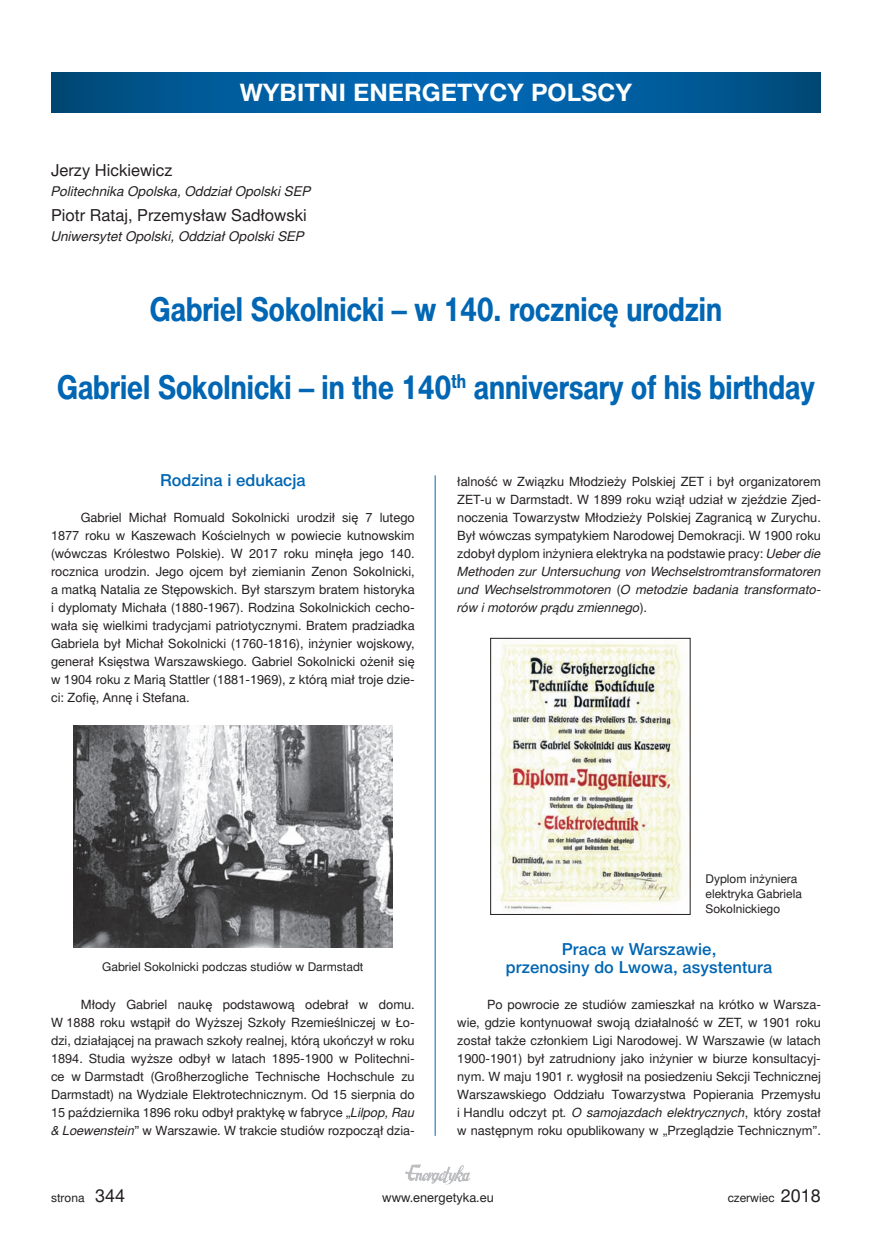
<style>
.page{position:relative;width:872px;height:1255px;background:#fff}
.page>*{position:absolute;margin:0;border:0;box-sizing:border-box;transform-origin:0 0}
.t1{font:700 33px "Switzer Cnd EFN";color:#0166b3}
.t2{font:700 24px "Switzer EFN";color:#fff}
.t3{font:16.5px/18px "Switzer EFN Medium";color:#0166b3;text-align:center}
.t4{font:16.5px "Switzer EFN";color:#231f20}
.t5{font:italic 13.5px "Switzer EFN";color:#231f20}
.t6{font:12.75px/18px "Switzer EFN";color:#231f20;text-align:justify}
.t7{font:12px/15px "Switzer EFN";color:#231f20}
.s1{font-style:italic}
.s2{font-size:18px}
</style>
<div class="page">
<img style="left:405px;top:1164px;width:66px;height:21px">
<hr style="left:435px;top:475px;width:1px;height:660px;background:#0166b3">
<svg style="left:51px;top:72px;width:770px;height:40px;background:#005b9b"></svg>
<img style="left:73px;top:725px;width:319px;height:222px">
<img style="left:494px;top:643px;width:191px;height:268px">
<div style="left:490px;top:638px;width:200px;height:276px;border:1px solid #231f20"></div>
<h2 class="t2" style="left:240px;top:78px;width:394px">WYBITNI ENERGETYCY POLSCY</h2>
<p class="t4" style="left:51px;top:160px;width:123px">Jerzy Hickiewicz</p>
<p class="t5" style="left:51px;top:184px;width:261px">Politechnika Opolska, Oddział Opolski SEP</p>
<p class="t4" style="left:51px;top:205px;width:257px">Piotr Rataj, Przemysław Sadłowski</p>
<p class="t5" style="left:51px;top:229px;width:255px">Uniwersytet Opolski, Oddział Opolski SEP</p>
<h1 class="t1" style="left:150px;top:289px;width:573px">Gabriel Sokolnicki – w 140. rocznicę urodzin</h1>
<h1 class="t1" style="left:57px;top:367px;width:759px">Gabriel Sokolnicki – in the 140<sup>th</sup> anniversary of his birthday</h1>
<p class="t3" style="left:160px;top:471px;width:147px">Rodzina i edukacja</p>
<p class="t6" style="left:51px;top:509px;width:365px;text-indent:30px">Gabriel Michał Romuald Sokolnicki urodził się 7 lutego 1877 roku w Kaszewach Kościelnych w powiecie kutnowskim (wówczas Królestwo Polskie). W 2017 roku minęła jego 140. rocznica urodzin. Jego ojcem był ziemianin Zenon Sokolnicki, a matką Natalia ze Stępowskich. Był starszym bratem historyka i dyplomaty Michała (1880-1967). Rodzina Sokolnickich cecho&shy;wała się wielkimi tradycjami patriotycznymi. Bratem pradziadka Gabriela był Michał Sokolnicki (1760-1816), inżynier wojskowy, generał Księstwa Warszawskiego. Gabriel Sokolnicki ożenił się w 1904 roku z Marią Stattler (1881-1969), z którą miał troje dzie&shy;ci: Zofię, Annę i Stefana.</p>
<p class="t6" style="left:457px;top:473px;width:365px">łalność w Związku Młodzieży Polskiej ZET i był organizatorem ZET-u w Darmstadt. W 1899 roku wziął udział w zjeździe Zjed&shy;noczenia Towarzystw Młodzieży Polskiej Zagranicą w Zurychu.<br>Był wówczas sympatykiem Narodowej Demokracji. W 1900 roku zdobył dyplom inżyniera elektryka na podstawie pracy: <span class="s1">Ueber die Methoden zur Untersuchung von Wechselstromtransformatoren und Wechselstrommotoren</span> (<span class="s1">O metodzie badania transformato&shy;rów i motorów prądu zmiennego</span>).</p>
<p class="t7" style="left:102px;top:959px;width:263px">Gabriel Sokolnicki podczas studiów w Darmstadt</p>
<p class="t6" style="left:51px;top:995px;width:365px;text-indent:30px">Młody Gabriel naukę podstawową odebrał w domu.<br>W 1888 roku wstąpił do Wyższej Szkoły Rzemieślniczej w Ło&shy;dzi, działającej na prawach szkoły realnej, którą ukończył w roku 1894. Studia wyższe odbył w latach 1895-1900 w Politechni&shy;ce w Darmstadt (Großherzogliche Technische Hochschule zu Darmstadt) na Wydziale Elektrotechnicznym. Od 15 sierpnia do 15 października 1896 roku odbył praktykę w fabryce „<span class="s1">Lilpop, Rau &amp; Loewenstein</span>” w Warszawie. W trakcie studiów rozpoczął dzia-</p>
<p class="t7" style="left:705px;top:871px;width:98px">Dyplom inżyniera elektryka Gabriela<br>Sokolnickiego</p>
<p class="t3" style="left:506px;top:939px;width:268px">Praca w Warszawie,<br>przenosiny do Lwowa, asystentura</p>
<p class="t6" style="left:457px;top:995px;width:365px;text-indent:30px">Po powrocie ze studiów zamieszkał na krótko w Warsza&shy;wie, gdzie kontynuował swoją działalność w ZET, w 1901 roku został także członkiem Ligi Narodowej. W Warszawie (w latach 1900-1901) był zatrudniony jako inżynier w biurze konsultacyj&shy;nym. W maju 1901 r. wygłosił na posiedzeniu Sekcji Technicznej Warszawskiego Oddziału Towarzystwa Popierania Przemysłu i Handlu odczyt pt<span class="s1">. O samojazdach elektrycznych</span>, który został w następnym roku opublikowany w „Przeglądzie Technicznym”.</p>
<p class="t7" style="left:51px;top:1190px;width:76px">strona <span class="s2">344</span></p>
<p class="t6" style="left:382px;top:1188px;width:113px">www.energetyka.eu</p>
<p class="t7" style="left:727px;top:1190px;width:95px">czerwiec <span class="s2">2018</span></p>
</div>
